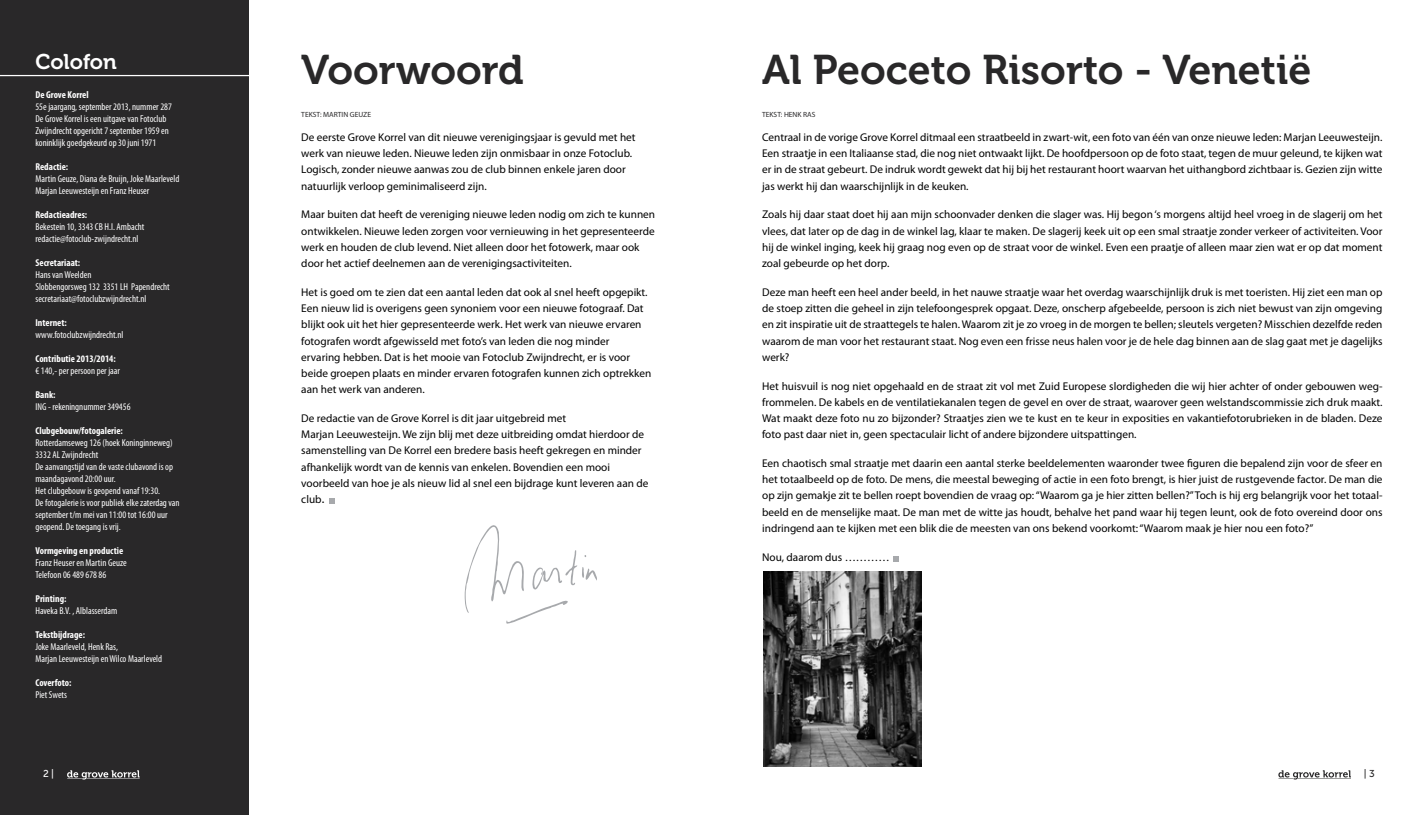
<style>
.page{position:relative;width:1418px;height:815px;background:#fff}
.page>*{position:absolute;margin:0;border:0;box-sizing:border-box;transform-origin:0 0}
.t1{font:41.25px "Museo 700";color:#292829}
.t2{font:21.25px "Museo 700";color:#fff}
.t3{font:11.25px/16.2px "Myriad Pro";color:#000;text-align:justify}
.t4{font:condensed 10px/12px "Myriad Pro";color:#fff}
.t5{font:700 condensed 10px "Myriad Pro";color:#fff}
.t6{font:10px "Museo Sans 500";color:#fff}
.t7{font:10px "Museo Sans 500";color:#292829}
.t8{font:7.5px "Myriad Pro";color:#292829}
.s1{font-family:"Calibri";font-size:13.75px}
</style>
<div class="page">
<svg style="left:1278px;top:770px;width:72px;height:10px"></svg>
<div style="left:0;top:0;width:248px;height:815px;background:#292829"></div>
<svg style="left:67px;top:770px;width:73px;height:10px"></svg>
<svg style="left:464px;top:525px;width:133px;height:99px"></svg>
<hr style="left:0;top:75px;width:250px;height:1px;background:#fff">
<svg style="left:893px;top:556px;width:5px;height:6px"></svg>
<svg style="left:330px;top:498px;width:5px;height:5px"></svg>
<img style="left:763px;top:571px;width:158px;height:195px">
<h2 class="t2" style="left:35px;top:50px;width:83px">Colofon</h2>
<p class="t5" style="left:35px;top:88px;width:55px">De Grove Korrel</p>
<p class="t4" style="left:35px;top:100px;width:138px">55e jaargang, september 2013, nummer 287<br>De Grove Korrel is een uitgave van Fotoclub Zwijndrecht opgericht 7 september 1959 en koninklijk goedgekeurd op 30 juni 1971</p>
<p class="t5" style="left:35px;top:160px;width:34px">Redactie:</p>
<p class="t4" style="left:35px;top:172px;width:145px">Martin Geuze, Diana de Bruijn, Joke Maarleveld<br>Marjan Leeuwesteijn en Franz Heuser</p>
<p class="t5" style="left:35px;top:208px;width:53px">Redactieadres:</p>
<p class="t4" style="left:35px;top:220px;width:110px">Bekestein 10, 3343 CB H.I. Ambacht redactie@fotoclub-zwijndrecht.nl</p>
<p class="t5" style="left:35px;top:256px;width:46px">Secretariaat:</p>
<p class="t4" style="left:35px;top:268px;width:136px">Hans van Weelden<br>Slobbengorsweg 132 3351 LH Papendrecht secretariaat@fotoclubzwijndrecht.nl</p>
<p class="t5" style="left:35px;top:316px;width:33px">Internet:</p>
<p class="t4" style="left:35px;top:328px;width:90px">www.fotoclubzwijndrecht.nl</p>
<p class="t5" style="left:35px;top:352px;width:82px">Contributie 2013/2014:</p>
<p class="t4" style="left:35px;top:364px;width:86px">€ 140,- per persoon per jaar</p>
<p class="t5" style="left:35px;top:388px;width:22px">Bank:</p>
<p class="t4" style="left:35px;top:400px;width:97px">ING - rekeningnummer 349456</p>
<p class="t5" style="left:35px;top:424px;width:89px">Clubgebouw/fotogalerie:</p>
<p class="t4" style="left:35px;top:436px;width:146px">Rotterdamseweg 126 (hoek Koninginneweg)<br>3332 AL Zwijndrecht<br>De aanvangstijd van de vaste clubavond is op maandagavond 20:00 uur.<br>Het clubgebouw is geopend vanaf 19:30.<br>De fotogalerie is voor publiek elke zaterdag van september t/m mei van 11:00 tot 16:00 uur geopend. De toegang is vrij.</p>
<p class="t5" style="left:35px;top:544px;width:89px">Vormgeving en productie</p>
<p class="t4" style="left:35px;top:556px;width:93px">Franz Heuser en Martin Geuze<br>Telefoon 06 489 678 86</p>
<p class="t5" style="left:35px;top:592px;width:33px">Printing:</p>
<p class="t4" style="left:35px;top:604px;width:83px">Haveka B.V. , Alblasserdam</p>
<p class="t5" style="left:35px;top:628px;width:51px">Tekstbijdrage:</p>
<p class="t4" style="left:35px;top:640px;width:128px">Joke Maarleveld, Henk Ras,<br>Marjan Leeuwesteijn en Wilco Maarleveld</p>
<p class="t5" style="left:35px;top:676px;width:38px">Coverfoto:</p>
<p class="t4" style="left:35px;top:688px;width:33px">Piet Swets</p>
<h1 class="t1" style="left:301px;top:47px;width:224px">Voorwoord</h1>
<p class="t8" style="left:301px;top:109px;width:71px">TEKST: MARTIN GEUZE</p>
<p class="t3" style="left:301px;top:129px;width:336px;text-align:left">De eerste Grove Korrel van dit nieuwe verenigingsjaar is gevuld met het werk van nieuwe leden. Nieuwe leden zijn onmisbaar in onze Fotoclub.<br>Logisch, zonder nieuwe aanwas zou de club binnen enkele jaren door natuurlijk verloop geminimaliseerd zijn.</p>
<p class="t3" style="left:301px;top:206px;width:355px;text-align:left">Maar buiten dat heeft de vereniging nieuwe leden nodig om zich te kunnen ontwikkelen. Nieuwe leden zorgen voor vernieuwing in het gepresenteerde werk en houden de club levend. Niet alleen door het fotowerk, maar ook door het actief deelnemen aan de verenigingsactiviteiten.</p>
<p class="t3" style="left:301px;top:284px;width:351px;text-align:left">Het is goed om te zien dat een aantal leden dat ook al snel heeft opgepikt.<br>Een nieuw lid is overigens geen synoniem voor een nieuwe fotograaf. Dat blijkt ook uit het hier gepresenteerde werk. Het werk van nieuwe ervaren fotografen wordt afgewisseld met foto’s van leden die nog minder ervaring hebben. Dat is het mooie van Fotoclub Zwijndrecht, er is voor beide groepen plaats en minder ervaren fotografen kunnen zich optrekken aan het werk van anderen.</p>
<p class="t3" style="left:301px;top:410px;width:348px;text-align:left">De redactie van de Grove Korrel is dit jaar uitgebreid met<br>Marjan Leeuwesteijn. We zijn blij met deze uitbreiding omdat hierdoor de samenstelling van De Korrel een bredere basis heeft gekregen en minder afhankelijk wordt van de kennis van enkelen. Bovendien een mooi voorbeeld van hoe je als nieuw lid al snel een bijdrage kunt leveren aan de club<span class="s1">.</span></p>
<h1 class="t1" style="left:762px;top:47px;width:551px">Al Peoceto Risorto - Venetië</h1>
<p class="t8" style="left:762px;top:109px;width:55px">TEKST: HENK RAS</p>
<p class="t3" style="left:762px;top:129px;width:622px">Centraal in de vorige Grove Korrel ditmaal een straatbeeld in zwart-wit, een foto van één van onze nieuwe leden: Marjan Leeuwesteijn.<br>Een straatje in een Italiaanse stad, die nog niet ontwaakt lijkt. De hoofdpersoon op de foto staat, tegen de muur geleund, te kijken wat er in de straat gebeurt. De indruk wordt gewekt dat hij bij het restaurant hoort waarvan het uithangbord zichtbaar is. Gezien zijn witte jas werkt hij dan waarschijnlijk in de keuken.</p>
<p class="t3" style="left:762px;top:206px;width:622px">Zoals hij daar staat doet hij aan mijn schoonvader denken die slager was. Hij begon ‘s morgens altijd heel vroeg in de slagerij om het vlees, dat later op de dag in de winkel lag, klaar te maken. De slagerij keek uit op een smal straatje zonder verkeer of activiteiten. Voor hij de winkel inging, keek hij graag nog even op de straat voor de winkel. Even een praatje of alleen maar zien wat er op dat moment zoal gebeurde op het dorp.</p>
<p class="t3" style="left:762px;top:284px;width:622px">Deze man heeft een heel ander beeld, in het nauwe straatje waar het overdag waarschijnlijk druk is met toeristen. Hij ziet een man op de stoep zitten die geheel in zijn telefoongesprek opgaat. Deze, onscherp afgebeelde, persoon is zich niet bewust van zijn omgeving en zit inspiratie uit de straattegels te halen. Waarom zit je zo vroeg in de morgen te bellen; sleutels vergeten? Misschien dezelfde reden waarom de man voor het restaurant staat. Nog even een frisse neus halen voor je de hele dag binnen aan de slag gaat met je dagelijks werk?</p>
<p class="t3" style="left:762px;top:377px;width:622px">Het huisvuil is nog niet opgehaald en de straat zit vol met Zuid Europese slordigheden die wij hier achter of onder gebouwen weg&shy;frommelen. De kabels en de ventilatiekanalen tegen de gevel en over de straat, waarover geen welstandscommissie zich druk maakt.<br>Wat maakt deze foto nu zo bijzonder? Straatjes zien we te kust en te keur in exposities en vakantiefotorubrieken in de bladen. Deze foto past daar niet in, geen spectaculair licht of andere bijzondere uitspattingen.</p>
<p class="t3" style="left:762px;top:455px;width:622px">Een chaotisch smal straatje met daarin een aantal sterke beeldelementen waaronder twee figuren die bepalend zijn voor de sfeer en het totaalbeeld op de foto. De mens, die meestal beweging of actie in een foto brengt, is hier juist de rustgevende factor. De man die op zijn gemakje zit te bellen roept bovendien de vraag op: “Waarom ga je hier zitten bellen?” Toch is hij erg belangrijk voor het totaal&shy;beeld en de menselijke maat. De man met de witte jas houdt, behalve het pand waar hij tegen leunt, ook de foto overeind door ons indringend aan te kijken met een blik die de meesten van ons bekend voorkomt: “Waarom maak je hier nou een foto?”</p>
<p class="t3" style="left:762px;top:549px;width:129px">Nou, daarom dus …………</p>
<p class="t6" style="left:43px;top:769px;width:13px">2 |</p>
<p class="t7" style="left:1363px;top:769px;width:13px">| 3</p>
</div>
